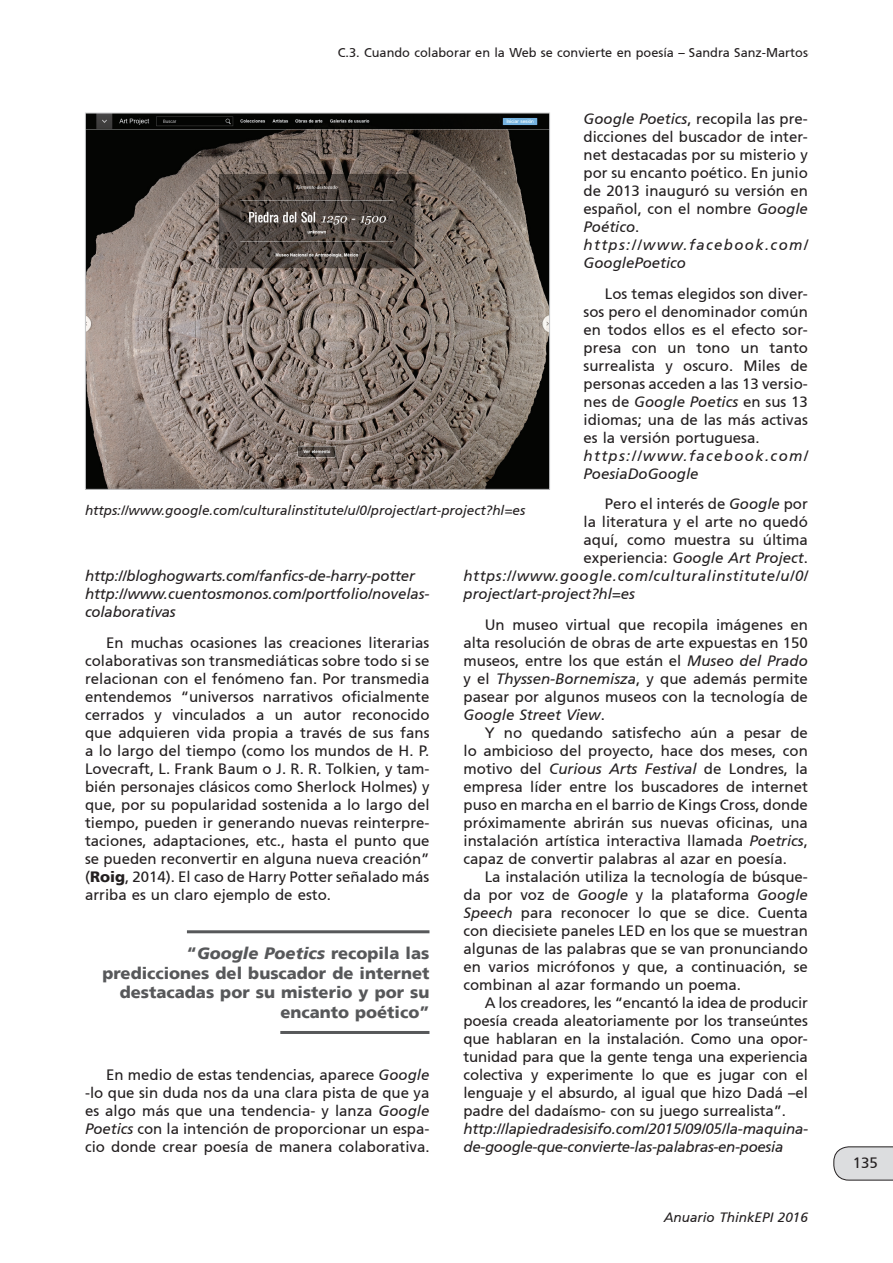
<style>
.page{position:relative;width:893px;height:1263px;background:#fff}
.page>*{position:absolute;margin:0;border:0;box-sizing:border-box;transform-origin:0 0}
.t1{font:900 16.5px/19.8px "Frutiger 75";color:#57585a;text-align:right}
.t2{font:italic 900 16.5px "Frutiger 76";color:#57585a}
.t3{font:15px/18px "Frutiger 55 Roman";color:#231f20;text-align:justify}
.t4{font:italic 15px/18px "Frutiger 56";color:#231f20}
.t5{font:italic 15px/18px "Frutiger 56";letter-spacing:.09em;color:#231f20}
.t6{font:italic 13.5px "Frutiger 56";color:#231f20}
.t7{font:italic 12.75px "Frutiger 56";color:#231f20}
.t8{font:12.75px "Frutiger 55 Roman";color:#231f20}
.s1{font-family:"Frutiger 56";font-style:italic}
.s2{font-family:"Frutiger 55 Roman";font-style:normal}
.s3{font-family:"Frutiger 75";font-weight:900}
.s4{font-family:"Frutiger 75";font-style:normal}
</style>
<div class="page">
<svg style="left:833px;top:1146px;width:60px;height:34px;background:#d4d4d6"></svg>
<img style="left:87px;top:115px;width:461px;height:373px">
<hr style="left:187px;top:930px;width:242px;height:3px;background:#57585a">
<hr style="left:280px;top:1031px;width:149px;height:3px;background:#57585a">
<p class="t8" style="left:338px;top:45px;width:472px">C.3. Cuando colaborar en la Web se convierte en poesía – Sandra Sanz-Martos</p>
<p class="t7" style="left:362px;top:49px;width:448px">??????????????????????????????????????????????????????????????????????</p>
<p class="t3" style="left:584px;top:110px;width:226px"><span class="s1">Google Poetics</span>, recopila las pre&shy;dicciones del buscador de inter&shy;net destacadas por su misterio y por su encanto poético. En junio de 2013 inauguró su versión en español, con el nombre <span class="s1">Google</span></p>
<p class="t4" style="left:584px;top:218px;width:226px">Poético<span class="s2">. </span>https://www.facebook.com/<br>GooglePoetico</p>
<p class="t3" style="left:584px;top:285px;width:226px;text-indent:21px">Los temas elegidos son diver&shy;sos pero el denominador común en todos ellos es el efecto sor&shy;presa con un tono un tanto surrealista y oscuro. Miles de personas acceden a las 13 versio-</p>
<p class="t4" style="left:584px;top:393px;width:226px"><span class="s2">nes de</span> Google Poetics <span class="s2">en sus 13</span></p>
<p class="t3" style="left:584px;top:411px;width:226px">idiomas; una de las más activas es la versión portuguesa.</p>
<p class="t5" style="left:584px;top:447px;width:226px">https://www.facebook.com/<br>PoesiaDoGoogle</p>
<p class="t3" style="left:584px;top:495px;width:226px;text-indent:21px">Pero el interés de <span class="s1">Google</span> por la literatura y el arte no quedó aquí, como muestra su última</p>
<p class="t4" style="left:463px;top:549px;width:346px;text-align:justify;text-indent:120px"><span class="s2">experiencia:</span> Google Art Project<span class="s2">. </span>https://www.google.com/culturalinstitute/u/0/ project/art-project?hl=es</p>
<p class="t3" style="left:463px;top:616px;width:346px;text-indent:21px">Un museo virtual que recopila imágenes en alta resolución de obras de arte expuestas en 150 museos, entre los que están el <span class="s1">Museo del Prado </span>y el <span class="s1">Thyssen-Bornemisza</span>, y que además permite pasear por algunos museos con la tecnología de</p>
<p class="t4" style="left:463px;top:706px;width:143px">Google Street View<span class="s2">.</span></p>
<p class="t3" style="left:463px;top:724px;width:346px;text-indent:21px">Y no quedando satisfecho aún a pesar de lo ambicioso del proyecto, hace dos meses, con motivo del <span class="s1">Curious Arts Festival</span> de Londres, la empresa líder entre los buscadores de internet puso en marcha en el barrio de Kings Cross, donde próximamente abrirán sus nuevas oficinas, una instalación artística interactiva llamada <span class="s1">Poetrics</span>, capaz de convertir palabras al azar en poesía.</p>
<p class="t3" style="left:463px;top:868px;width:346px;text-indent:21px">La instalación utiliza la tecnología de búsque&shy;da por voz de <span class="s1">Google</span> y la plataforma <span class="s1">Google Speech</span> para reconocer lo que se dice. Cuenta con diecisiete paneles LED en los que se muestran algunas de las palabras que se van pronunciando en varios micrófonos y que, a continuación, se combinan al azar formando un poema.</p>
<p class="t3" style="left:463px;top:994px;width:346px;text-indent:21px">A los creadores, les “encantó la idea de producir poesía creada aleatoriamente por los transeúntes que hablaran en la instalación. Como una opor&shy;tunidad para que la gente tenga una experiencia colectiva y experimente lo que es jugar con el lenguaje y el absurdo, al igual que hizo Dadá –el padre del dadaísmo- con su juego surrealista”.</p>
<p class="t4" style="left:463px;top:1120px;width:346px">http://lapiedradesisifo.com/2015/09/05/la-maquina&shy;de-google-que-convierte-las-palabras-en-poesia</p>
<p class="t6" style="left:85px;top:503px;width:442px">https://www.google.com/culturalinstitute/u/0/project/art-project?hl=es</p>
<p class="t4" style="left:85px;top:567px;width:346px">http://bloghogwarts.com/fanfics-de-harry-potter http://www.cuentosmonos.com/portfolio/novelas&shy;colaborativas</p>
<p class="t3" style="left:85px;top:634px;width:346px;text-indent:21px">En muchas ocasiones las creaciones literarias colaborativas son transmediáticas sobre todo si se relacionan con el fenómeno fan. Por transmedia entendemos “universos narrativos oficialmente cerrados y vinculados a un autor reconocido que adquieren vida propia a través de sus fans a lo largo del tiempo (como los mundos de H. P.<br>Lovecraft, L. Frank Baum o J. R. R. Tolkien, y tam&shy;bién personajes clásicos como Sherlock Holmes) y que, por su popularidad sostenida a lo largo del tiempo, pueden ir generando nuevas reinterpre&shy;taciones, adaptaciones, etc., hasta el punto que se pueden reconvertir en alguna nueva creación” (<span class="s3">Roig</span>, 2014). El caso de Harry Potter señalado más arriba es un claro ejemplo de esto.</p>
<p class="t2" style="left:187px;top:943px;width:244px"><span class="s4">“</span>Google Poetics <span class="s4">recopila las</span></p>
<p class="t1" style="left:103px;top:963px;width:328px">predicciones del buscador de internet destacadas por su misterio y por su encanto poético”</p>
<p class="t3" style="left:85px;top:1066px;width:346px;text-indent:21px">En medio de estas tendencias, aparece <span class="s1">Google </span>-lo que sin duda nos da una clara pista de que ya es algo más que una tendencia- y lanza <span class="s1">Google Poetics</span> con la intención de proporcionar un espa&shy;cio donde crear poesía de manera colaborativa.</p>
<p class="t6" style="left:664px;top:1209px;width:146px">Anuario ThinkEPI 2016</p>
<p class="t3" style="left:853px;top:1154px;width:27px">135</p>
</div>
